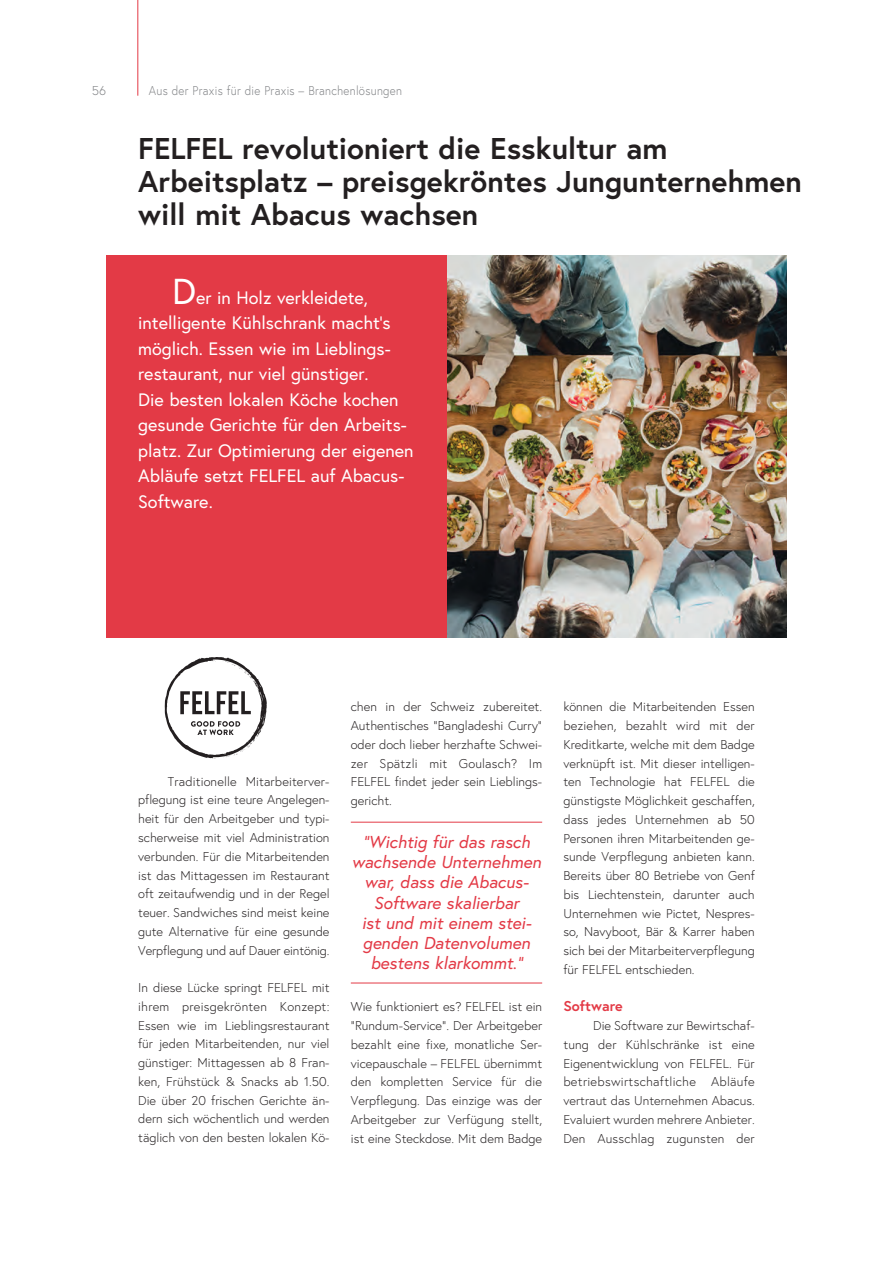
<style>
.page{position:relative;width:893px;height:1263px;background:#fff}
.page>*{position:absolute;margin:0;border:0;box-sizing:border-box;transform-origin:0 0}
.t1{font:700 30px/33px "Europa";color:#231f20}
.t2{font:18px/25.5px "Europa";color:#fff}
.t3{font:italic 17.25px/20.2px "Europa";color:#e33a46;text-align:center}
.t4{font:700 14.25px "Europa";color:#e33a46}
.t5{font:300 12.75px/18.8px "Europa";color:#231f20;text-align:justify}
.t6{font:300 12.75px "Europa";letter-spacing:.025em;color:#808285;scale:.9 1}
.t7{font:300 12.75px "Europa";letter-spacing:.025em;color:#808285}
.s1{font-size:36px}
</style>
<div class="page">
<img style="left:446px;top:255px;width:341px;height:383px">
<div style="left:106px;top:255px;width:340px;height:383px;background:#e33a46"></div>
<hr style="left:137px;top:0;width:1px;height:96px;background:#e33a46">
<hr style="left:351px;top:822px;width:191px;height:1px;background:#e33a46">
<hr style="left:351px;top:983px;width:191px;height:1px;background:#e33a46">
<svg style="left:165px;top:657px;width:102px;height:102px"></svg>
<p class="t7" style="left:92px;top:83px;width:16px">56</p>
<p class="t6" style="left:149px;top:83px;width:283px">Aus der Praxis für die Praxis – Branchenlösungen</p>
<h1 class="t1" style="left:138px;top:131px;width:665px">FELFEL revolutioniert die Esskultur am<br>Arbeitsplatz – preisgekröntes Jungunternehmen will mit Abacus wachsen</h1>
<p class="t2" style="left:138px;top:285px;width:277px;text-indent:34px"><span class="s1">D</span>er in Holz verkleidete, intelligente Kühlschrank macht’s möglich. Essen wie im Lieblings&shy;restaurant, nur viel günstiger.<br>Die besten lokalen Köche kochen gesunde Gerichte für den Arbeits&shy;platz. Zur Optimierung der eigenen<br>Abläufe setzt FELFEL auf Abacus-<br>Software.</p>
<p class="t5" style="left:138px;top:772px;width:193px;text-indent:30px">Traditionelle Mitarbeiterver&shy;pflegung ist eine teure Angelegen&shy;heit für den Arbeitgeber und typi&shy;scherweise mit viel Administration verbunden. Für die Mitarbeitenden ist das Mittagessen im Restaurant oft zeitaufwendig und in der Regel teuer. Sandwiches sind meist keine gute Alternative für eine gesunde Verpflegung und auf Dauer eintönig.</p>
<p class="t5" style="left:138px;top:978px;width:193px">In diese Lücke springt FELFEL mit ihrem preisgekrönten Konzept:<br>Essen wie im Lieblingsrestaurant für jeden Mitarbeitenden, nur viel günstiger: Mittagessen ab 8 Fran&shy;ken, Frühstück &amp; Snacks ab 1.50.<br>Die über 20 frischen Gerichte än&shy;dern sich wöchentlich und werden täglich von den besten lokalen Kö-</p>
<p class="t5" style="left:351px;top:697px;width:193px">chen in der Schweiz zubereitet.<br>Authentisches "Bangladeshi Curry" oder doch lieber herzhafte Schwei&shy;zer Spätzli mit Goulasch? Im FELFEL findet jeder sein Lieblings&shy;gericht.</p>
<h3 class="t3" style="left:352px;top:832px;width:191px">"Wichtig für das rasch wachsende Unternehmen war, dass die Abacus-<br>Software skalierbar<br>ist und mit einem stei&shy;genden Datenvolumen bestens klarkommt."</h3>
<p class="t5" style="left:351px;top:997px;width:193px">Wie funktioniert es? FELFEL ist ein "Rundum-Service". Der Arbeitgeber bezahlt eine fixe, monatliche Ser&shy;vicepauschale – FELFEL übernimmt den kompletten Service für die Verpflegung. Das einzige was der Arbeitgeber zur Verfügung stellt, ist eine Steckdose. Mit dem Badge</p>
<p class="t5" style="left:563px;top:698px;width:193px">können die Mitarbeitenden Essen beziehen, bezahlt wird mit der Kreditkarte, welche mit dem Badge verknüpft ist. Mit dieser intelligen&shy;ten Technologie hat FELFEL die günstigste Möglichkeit geschaffen, dass jedes Unternehmen ab 50<br>Personen ihren Mitarbeitenden ge&shy;sunde Verpflegung anbieten kann.<br>Bereits über 80 Betriebe von Genf bis Liechtenstein, darunter auch Unternehmen wie Pictet, Nespres&shy;so, Navyboot, Bär &amp; Karrer haben sich bei der Mitarbeiterverpflegung für FELFEL entschieden.</p>
<p class="t4" style="left:563px;top:997px;width:61px">Software</p>
<p class="t5" style="left:563px;top:1016px;width:193px;text-indent:30px">Die Software zur Bewirtschaf&shy;tung der Kühlschränke ist eine Eigenentwicklung von FELFEL. Für betriebswirtschaftliche Abläufe vertraut das Unternehmen Abacus.<br>Evaluiert wurden mehrere Anbieter.<br>Den Ausschlag zugunsten der</p>
</div>
